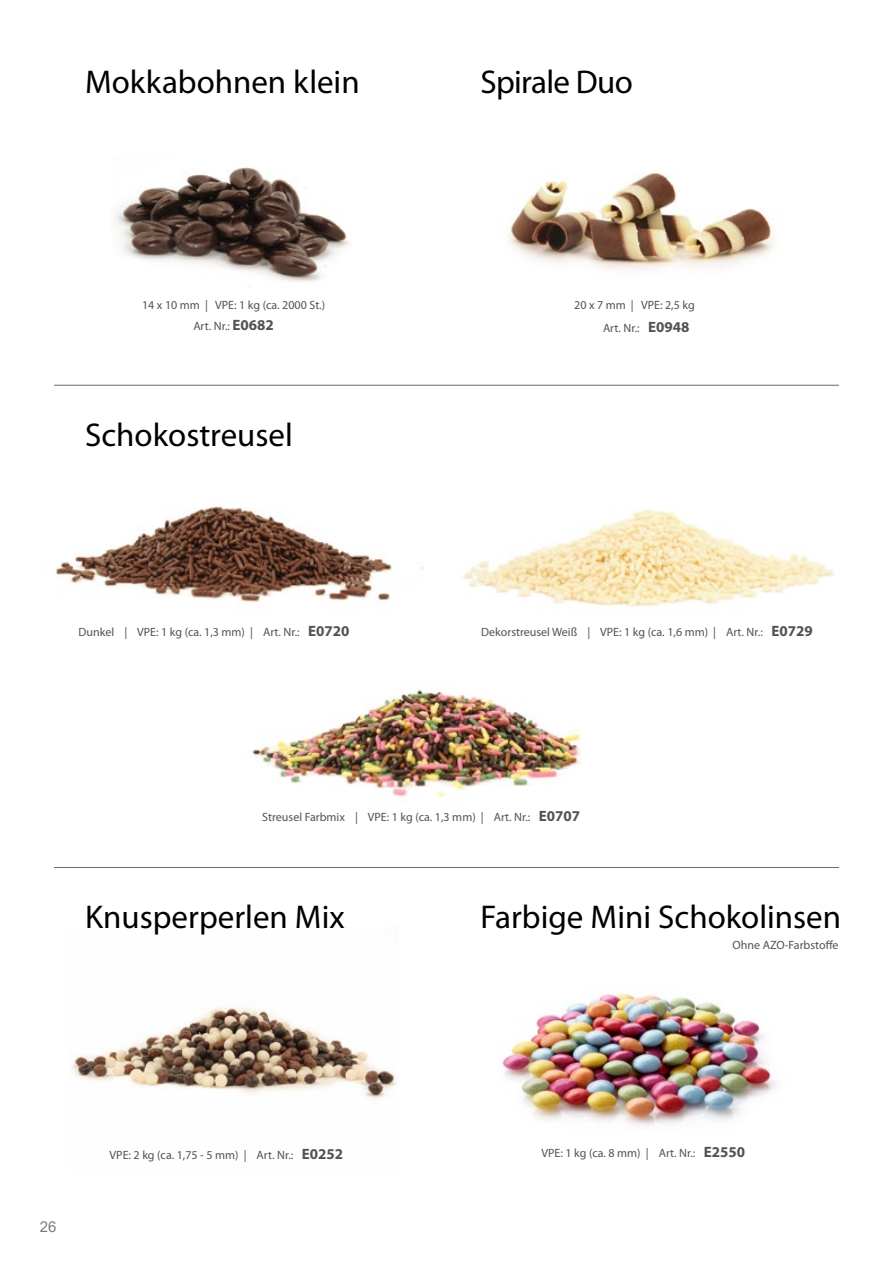
<style>
.page{position:relative;width:893px;height:1263px;background:#fff}
.page>*{position:absolute;margin:0;border:0;box-sizing:border-box;transform-origin:0 0}
.t1{font:33px "Myriad Pro";color:#000}
.t2{font:33px "Myriad Pro";letter-spacing:-.02em;color:#000}
.t3{font:15px "Arial";color:#7d7e7e}
.t4{font:12px/21.5px "Myriad Pro";color:#525252;text-align:center}
.s1{font-weight:700;font-size:15px}
</style>
<div class="page">
<img style="left:502px;top:993px;width:274px;height:134px">
<img style="left:251px;top:690px;width:330px;height:108px">
<img style="left:55px;top:506px;width:369px;height:97px">
<img style="left:463px;top:508px;width:372px;height:100px">
<img style="left:71px;top:1005px;width:326px;height:95px">
<hr style="left:54px;top:385px;width:785px;height:1px;background:#696a6a">
<hr style="left:54px;top:867px;width:785px;height:1px;background:#696a6a">
<img style="left:114px;top:167px;width:235px;height:115px">
<img style="left:508px;top:172px;width:267px;height:99px">
<h1 class="t1" style="left:85px;top:61px;width:276px">Mokkabohnen klein</h1>
<h1 class="t2" style="left:480px;top:61px;width:154px">Spirale Duo</h1>
<p class="t4" style="left:142px;top:294px;width:185px">14 x 10 mm | VPE: 1 kg (ca. 2000 St.)<br>Art. Nr.: <span class="s1">E0682</span></p>
<h1 class="t1" style="left:85px;top:414px;width:209px">Schokostreusel</h1>
<p class="t4" style="left:603px;top:293px;width:93px;line-height:23px;text-align:left;text-indent:-29px">20 x 7 mm | VPE: 2,5 kg<br>Art. Nr.: <span class="s1">E0948</span></p>
<p class="t4" style="left:79px;top:621px;width:273px">Dunkel | VPE: 1 kg (ca. 1,3 mm) | Art. Nr.: <span class="s1">E0720</span></p>
<p class="t4" style="left:481px;top:621px;width:333px">Dekorstreusel Weiß | VPE: 1 kg (ca. 1,6 mm) | Art. Nr.: <span class="s1">E0729</span></p>
<p class="t4" style="left:262px;top:805px;width:319px">Streusel Farbmix | VPE: 1 kg (ca. 1,3 mm) | Art. Nr.: <span class="s1">E0707</span></p>
<h1 class="t1" style="left:85px;top:897px;width:261px">Knusperperlen Mix</h1>
<h1 class="t1" style="left:480px;top:897px;width:362px">Farbige Mini Schokolinsen</h1>
<p class="t4" style="left:733px;top:934px;width:107px">Ohne AZO-Farbstoffe</p>
<p class="t3" style="left:40px;top:1216px;width:18px">26</p>
<p class="t4" style="left:110px;top:1143px;width:235px">VPE: 2 kg (ca. 1,75 - 5 mm) | Art. Nr.: <span class="s1">E0252</span></p>
<p class="t4" style="left:541px;top:1142px;width:205px">VPE: 1 kg (ca. 8 mm) | Art. Nr.: <span class="s1">E2550</span></p>
</div>
